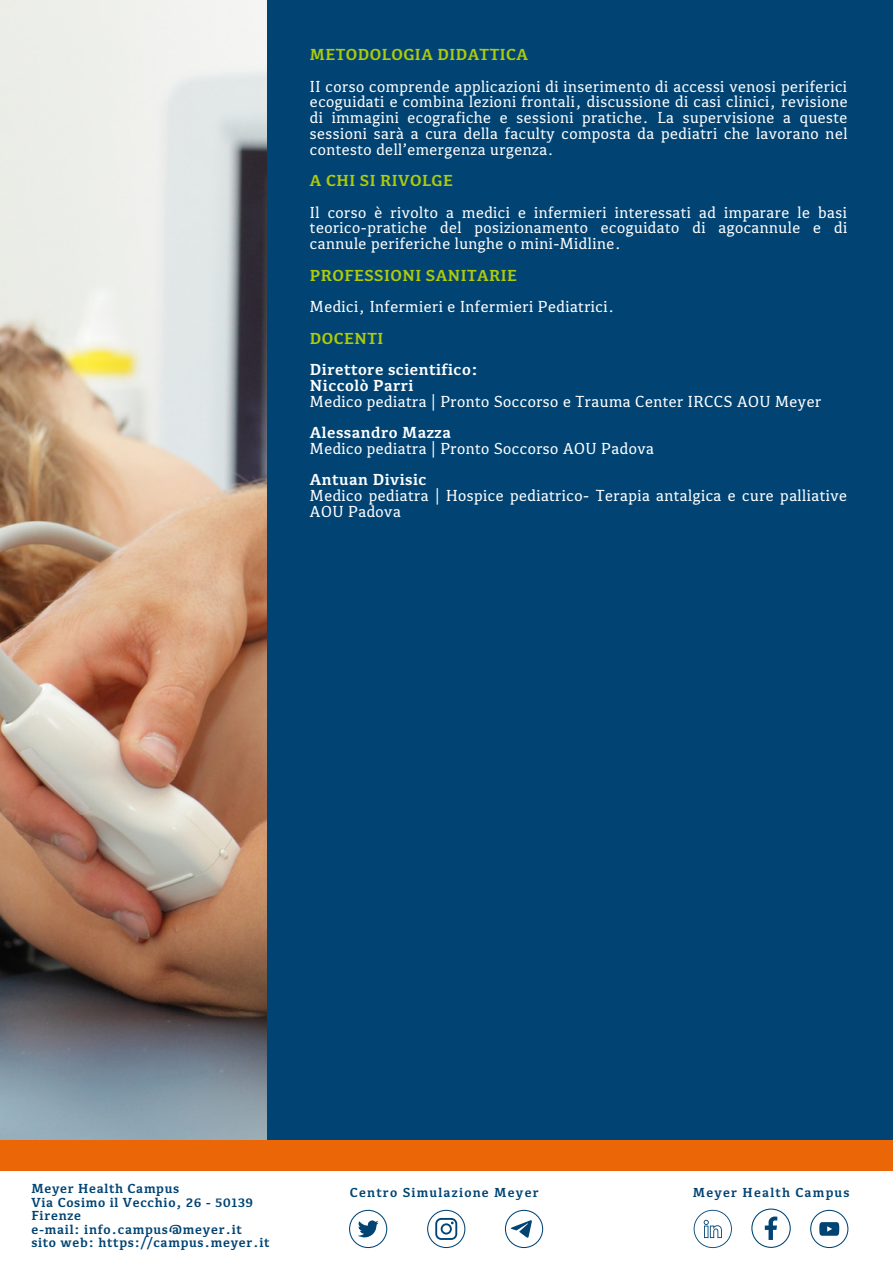
<style>
.page{position:relative;width:893px;height:1264px;background:#fff}
.page>*{position:absolute;margin:0;border:0;box-sizing:border-box;transform-origin:0 0}
.t1{font:16.5px/15.8px "Kefa III";letter-spacing:.03em;color:#fdfdfd;text-align:justify}
.t2{font:16.5px/15.8px "Kefa III";letter-spacing:.03em;color:#fff}
.t3{font:700 16.5px "Kefa III";letter-spacing:.03em;color:#fff}
.t4{font:700 16.5px "Kefa III";letter-spacing:.03em;color:#afcb08}
.t5{font:700 13.5px/13.5px "Kefa III";letter-spacing:.05em;color:#014474}
.t6{font:700 13.5px "Kefa III";letter-spacing:.09em;color:#014474}
</style>
<div class="page">
<div style="left:0;top:0;width:892px;height:1262px;background:#014474"></div>
<img style="left:0;top:0;width:266px;height:1139px">
<div style="left:0;top:1139px;width:892px;height:42px;background:#eb6607"></div>
<div style="left:0;top:1171px;width:892px;height:91px;background:#fff"></div>
<svg style="left:349px;top:1209px;width:38px;height:38px"></svg>
<svg style="left:427px;top:1209px;width:38px;height:38px"></svg>
<svg style="left:505px;top:1209px;width:38px;height:38px"></svg>
<svg style="left:810px;top:1209px;width:38px;height:38px"></svg>
<svg style="left:693px;top:1209px;width:38px;height:38px"></svg>
<svg style="left:751px;top:1208px;width:39px;height:39px"></svg>
<p class="t4" style="left:310px;top:47px;width:219px">METODOLOGIA DIDATTICA</p>
<p class="t1" style="left:310px;top:79px;width:539px">II corso comprende applicazioni di inserimento di accessi venosi periferici ecoguidati e combina lezioni frontali, discussione di casi clinici, revisione di immagini ecografiche e sessioni pratiche. La supervisione a queste sessioni sarà a cura della faculty composta da pediatri che lavorano nel contesto dell’emergenza urgenza.</p>
<p class="t4" style="left:310px;top:173px;width:144px">A CHI SI RIVOLGE</p>
<p class="t1" style="left:310px;top:205px;width:538px">Il corso è rivolto a medici e infermieri interessati ad imparare le basi teorico-pratiche del posizionamento ecoguidato di agocannule e di cannule periferiche lunghe o mini-Midline.</p>
<p class="t4" style="left:310px;top:268px;width:208px">PROFESSIONI SANITARIE</p>
<p class="t2" style="left:310px;top:300px;width:306px">Medici, Infermieri e Infermieri Pediatrici.</p>
<p class="t4" style="left:310px;top:331px;width:75px">DOCENTI</p>
<p class="t3" style="left:310px;top:362px;width:170px">Direttore scientifico:</p>
<p class="t3" style="left:310px;top:378px;width:105px">Niccolò Parri</p>
<p class="t2" style="left:310px;top:394px;width:512px">Medico pediatra | Pronto Soccorso e Trauma Center IRCCS AOU Meyer</p>
<p class="t3" style="left:310px;top:425px;width:142px">Alessandro Mazza</p>
<p class="t2" style="left:310px;top:441px;width:345px">Medico pediatra | Pronto Soccorso AOU Padova</p>
<p class="t3" style="left:310px;top:472px;width:118px">Antuan Divisic</p>
<p class="t2" style="left:310px;top:488px;width:538px">Medico pediatra | Hospice pediatrico- Terapia antalgica e cure palliative<br>AOU Padova</p>
<p class="t5" style="left:31px;top:1182px;width:149px">Meyer Health Campus</p>
<p class="t5" style="left:31px;top:1196px;width:223px">Via Cosimo il Vecchio, 26 - 50139<br>Firenze</p>
<p class="t5" style="left:31px;top:1223px;width:212px">e-mail: info.campus@meyer.it</p>
<p class="t5" style="left:31px;top:1236px;width:240px">sito web: https://campus.meyer.it</p>
<p class="t6" style="left:350px;top:1186px;width:190px">Centro Simulazione Meyer</p>
<p class="t6" style="left:692px;top:1186px;width:158px">Meyer Health Campus</p>
</div>
